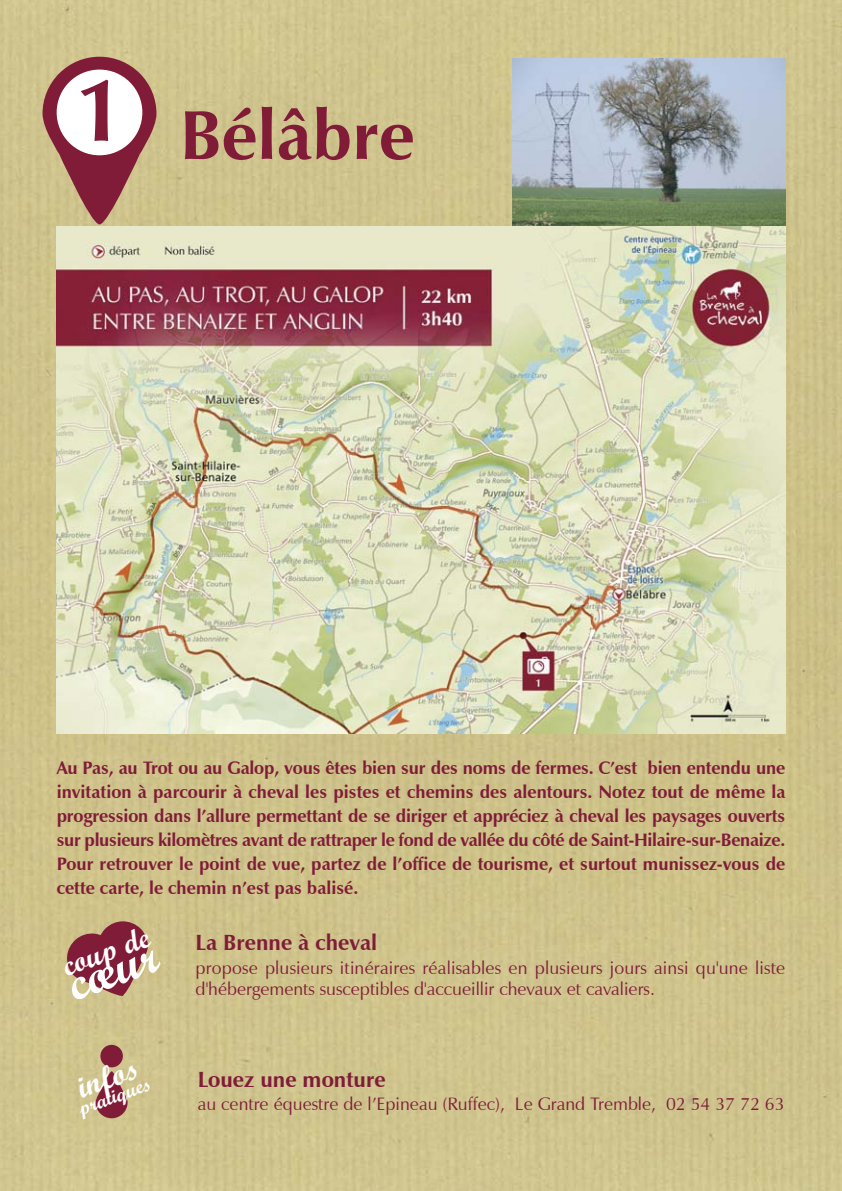
<style>
.page{position:relative;width:842px;height:1191px;background:#cfc38c}
.page>*{position:absolute;margin:0;border:0;box-sizing:border-box;transform-origin:0 0}
.t1{font:700 70px "Zapf Humanist 601 BT";color:#801c38}
.t2{font:50px "Script MT Bold";color:#fff}
.t3{font:32px "Script MT Bold";color:#fff}
.t4{font:30px "Script MT Bold";color:#fff}
.t5{font:700 22px "Zapf Humanist 601 BT";color:#801c38}
.t6{font:20px "Script MT Bold";color:#fff}
.t7{font:700 18px/24px "Zapf Humanist 601 BT";color:#801c38;text-align:justify}
.t8{font:18px/21.6px "Zapf Humanist 601 BT";color:#801c38}
</style>
<div class="page">
<img style="left:512px;top:58px;width:273px;height:169px">
<img style="left:57px;top:227px;width:728px;height:507px">
<svg style="left:43px;top:57px;width:113px;height:167px;background:#a77063"></svg>
<div style="left:57px;top:70px;width:85px;height:85px;background:#fff;border-radius:50%"></div>
<svg style="left:67px;top:921px;width:81px;height:77px;background:#9a5454"></svg>
<svg style="left:96px;top:1071px;width:32px;height:47px;background:#9c5756"></svg>
<div style="left:100px;top:1044px;width:23px;height:23px;background:#801c38;border-radius:50%"></div>
<h1 class="t1" style="left:75px;top:92px;width:341px"><sup>1</sup> Bélâbre</h1>
<p class="t7" style="left:57px;top:756px;width:730px">Au Pas, au Trot ou au Galop, vous êtes bien sur des noms de fermes. C’est bien entendu une invitation à parcourir à cheval les pistes et chemins des alentours. Notez tout de même la progression dans l’allure permettant de se diriger et appréciez à cheval les paysages ouverts sur plusieurs kilomètres avant de rattraper le fond de vallée du côté de Saint-Hilaire-sur-Benaize.<br>Pour retrouver le point de vue, partez de l’office de tourisme, et surtout munissez-vous de cette carte, le chemin n’est pas balisé.</p>
<p class="t5" style="left:196px;top:929px;width:183px">La Brenne à cheval</p>
<p class="t8" style="left:196px;top:956px;width:591px">propose plusieurs itinéraires réalisables en plusieurs jours ainsi qu'une liste d'hébergements susceptibles d'accueillir chevaux et cavaliers.</p>
<h3 class="t4" style="left:57px;top:949px;width:92px;rotate:-20deg">coup de</h3>
<h2 class="t2" style="left:58px;top:956px;width:94px;rotate:-20deg">cœur</h2>
<h3 class="t3" style="left:72px;top:1069px;width:64px;rotate:-20deg">infos</h3>
<p class="t6" style="left:75px;top:1097px;width:77px;rotate:-20deg">pratiques</p>
<p class="t5" style="left:198px;top:1065px;width:189px">Louez une monture</p>
<p class="t8" style="left:198px;top:1093px;width:588px">au centre équestre de l’Epineau (Ruffec), Le Grand Tremble, 02 54 37 72 63</p>
</div>
